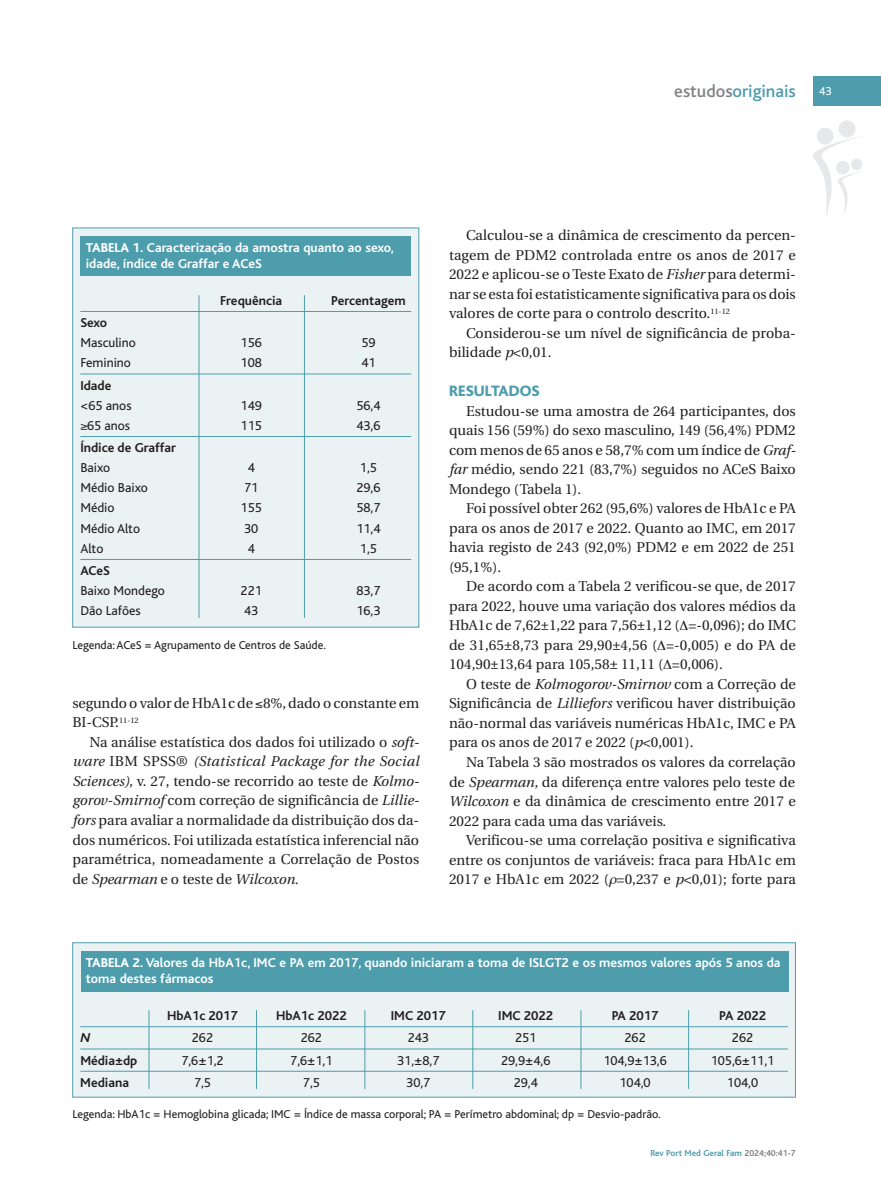
<style>
.page{position:relative;width:881px;height:1191px;background:#fff}
.page>*{position:absolute;margin:0;border:0;box-sizing:border-box;transform-origin:0 0}
.t1{font:500 18px "Bliss";color:#4d9dad}
.t2{font:800 15.75px "Bliss";color:#4d9dad}
.t3{font:14.25px/19.5px "Utopia";color:#231f20;text-align:justify}
.t4{font:13.5px "Bliss";color:#231f20}
.t5{font:700 13.5px/16.2px "Bliss";color:#fff}
.t6{font:700 13.5px "Bliss";color:#231f20}
.t7{font:italic 700 13.5px "Bliss";color:#231f20}
.t8{font:12px "Bliss";color:#231f20}
.t9{font:12px "Bliss";color:#fff}
.t10{font:700 9px "Bliss";color:#4d9dad}
.s1{color:#808285}
.s2{font-weight:800}
.s3{font-style:italic}
</style>
<div class="page">
<svg style="left:813px;top:120px;width:49px;height:97px"></svg>
<div style="left:812px;top:77px;width:68px;height:29px;background:#4d9dad"></div>
<div style="left:73px;top:228px;width:345px;height:399px;background:#ebf2f4"></div>
<div style="left:72px;top:227px;width:347px;height:400px;border:1px solid #4d9dad"></div>
<hr style="left:80px;top:311px;width:331px;height:1px;background:#4d9dad">
<hr style="left:80px;top:373px;width:331px;height:1px;background:#4d9dad">
<hr style="left:80px;top:436px;width:331px;height:1px;background:#4d9dad">
<hr style="left:80px;top:559px;width:331px;height:1px;background:#4d9dad">
<div style="left:81px;top:236px;width:330px;height:40px;background:#4d9dad"></div>
<hr style="left:198px;top:295px;width:1px;height:323px;background:#4d9dad">
<hr style="left:304px;top:295px;width:1px;height:323px;background:#4d9dad">
<div style="left:73px;top:943px;width:721px;height:153px;background:#ebf2f4"></div>
<div style="left:72px;top:942px;width:723px;height:155px;border:1px solid #4d9dad"></div>
<hr style="left:80px;top:1026px;width:707px;height:1px;background:#4d9dad">
<hr style="left:80px;top:1048px;width:707px;height:1px;background:#4d9dad">
<hr style="left:80px;top:1070px;width:707px;height:1px;background:#4d9dad">
<div style="left:81px;top:951px;width:707px;height:40px;background:#4d9dad"></div>
<hr style="left:148px;top:1010px;width:1px;height:79px;background:#4d9dad">
<hr style="left:256px;top:1010px;width:1px;height:79px;background:#4d9dad">
<hr style="left:364px;top:1010px;width:1px;height:79px;background:#4d9dad">
<hr style="left:472px;top:1010px;width:1px;height:79px;background:#4d9dad">
<hr style="left:580px;top:1010px;width:1px;height:79px;background:#4d9dad">
<hr style="left:688px;top:1010px;width:1px;height:79px;background:#4d9dad">
<p class="t1" style="left:674px;top:85px;width:123px"><span class="s1">estudos</span>originais</p>
<p class="t9" style="left:819px;top:87px;width:14px">43</p>
<p class="t5" style="left:86px;top:241px;width:310px"><span class="s2">TABELA 1.</span> Caracterização da amostra quanto ao sexo, idade, índice de Graffar e ACeS</p>
<p class="t6" style="left:220px;top:296px;width:64px">Frequência</p>
<p class="t6" style="left:331px;top:296px;width:76px">Percentagem</p>
<p class="t6" style="left:80px;top:318px;width:28px">Sexo</p>
<p class="t4" style="left:80px;top:338px;width:57px">Masculino</p>
<p class="t4" style="left:240px;top:338px;width:23px">156</p>
<p class="t4" style="left:361px;top:338px;width:16px">59</p>
<p class="t4" style="left:80px;top:358px;width:52px">Feminino</p>
<p class="t4" style="left:240px;top:358px;width:23px">108</p>
<p class="t4" style="left:361px;top:358px;width:16px">41</p>
<p class="t6" style="left:80px;top:380px;width:33px">Idade</p>
<p class="t4" style="left:80px;top:401px;width:53px">&lt;65 anos</p>
<p class="t4" style="left:240px;top:401px;width:23px">149</p>
<p class="t4" style="left:356px;top:401px;width:26px">56,4</p>
<p class="t4" style="left:80px;top:421px;width:51px">≥65 anos</p>
<p class="t4" style="left:240px;top:421px;width:23px">115</p>
<p class="t4" style="left:356px;top:421px;width:26px">43,6</p>
<p class="t6" style="left:80px;top:443px;width:97px">Índice de Graffar</p>
<p class="t4" style="left:80px;top:463px;width:31px">Baixo</p>
<p class="t4" style="left:247px;top:463px;width:9px">4</p>
<p class="t4" style="left:360px;top:463px;width:18px">1,5</p>
<p class="t4" style="left:80px;top:483px;width:69px">Médio Baixo</p>
<p class="t4" style="left:244px;top:483px;width:16px">71</p>
<p class="t4" style="left:356px;top:483px;width:26px">29,6</p>
<p class="t4" style="left:80px;top:503px;width:36px">Médio</p>
<p class="t4" style="left:240px;top:503px;width:23px">155</p>
<p class="t4" style="left:356px;top:503px;width:26px">58,7</p>
<p class="t4" style="left:80px;top:523px;width:61px">Médio Alto</p>
<p class="t4" style="left:244px;top:523px;width:16px">30</p>
<p class="t4" style="left:356px;top:523px;width:26px">11,4</p>
<p class="t4" style="left:80px;top:544px;width:25px">Alto</p>
<p class="t4" style="left:247px;top:544px;width:9px">4</p>
<p class="t4" style="left:360px;top:544px;width:18px">1,5</p>
<p class="t6" style="left:80px;top:566px;width:31px">ACeS</p>
<p class="t4" style="left:80px;top:586px;width:86px">Baixo Mondego</p>
<p class="t4" style="left:240px;top:586px;width:23px">221</p>
<p class="t4" style="left:356px;top:586px;width:26px">83,7</p>
<p class="t4" style="left:80px;top:606px;width:62px">Dão Lafões</p>
<p class="t4" style="left:244px;top:606px;width:16px">43</p>
<p class="t4" style="left:356px;top:606px;width:26px">16,3</p>
<p class="t8" style="left:72px;top:641px;width:255px">Legenda:ACeS = Agrupamento de Centros de Saúde.</p>
<p class="t3" style="left:72px;top:694px;width:348px">segundo o valor de HbA1c de ≤8%, dado o constante em<br>BI-CSP.<sup>11-12</sup></p>
<p class="t3" style="left:72px;top:733px;width:348px;text-indent:17px">Na análise estatística dos dados foi utilizado o <span class="s3">soft&shy;ware</span> IBM SPSS® <span class="s3">(Statistical Package for the Social Sciences),</span> v. 27, tendo-se recorrido ao teste de <span class="s3">Kolmo&shy;gorov-Smirnof</span> com correção de significância de <span class="s3">Lillie&shy;fors</span> para avaliar a normalidade da distribuição dos da&shy;dos numéricos. Foi utilizada estatística inferencial não paramétrica, nomeadamente a Correlação de Postos de <span class="s3">Spearman</span> e o teste de <span class="s3">Wilcoxon.</span></p>
<p class="t3" style="left:449px;top:227px;width:348px;text-indent:17px">Calculou-se a dinâmica de crescimento da percen&shy;tagem de PDM2 controlada entre os anos de 2017 e 2022 e aplicou-se o Teste Exato de <span class="s3">Fisher</span> para determi&shy;nar se esta foi estatisticamente significativa para os dois valores de corte para o controlo descrito.<sup>11-12</sup></p>
<p class="t3" style="left:449px;top:324px;width:348px;text-indent:17px">Considerou-se um nível de significância de proba&shy;bilidade <span class="s3">p</span>&lt;0,01.</p>
<p class="t2" style="left:449px;top:386px;width:92px">RESULTADOS</p>
<p class="t3" style="left:449px;top:402px;width:348px;text-indent:17px">Estudou-se uma amostra de 264 participantes, dos quais 156 (59%) do sexo masculino, 149 (56,4%) PDM2 com menos de 65 anos e 58,7% com um índice de <span class="s3">Graf&shy;far</span> médio, sendo 221 (83,7%) seguidos no ACeS Baixo Mondego (Tabela 1).</p>
<p class="t3" style="left:449px;top:500px;width:348px;text-indent:17px">Foi possível obter 262 (95,6%) valores de HbA1c e PA para os anos de 2017 e 2022. Quanto ao IMC, em 2017 havia registo de 243 (92,0%) PDM2 e em 2022 de 251 (95,1%).</p>
<p class="t3" style="left:449px;top:578px;width:348px;text-indent:17px">De acordo com a Tabela 2 verificou-se que, de 2017 para 2022, houve uma variação dos valores médios da HbA1c de 7,62±1,22 para 7,56±1,12 ( =-0,096); do IMC de 31,65±8,73 para 29,90±4,56 ( =-0,005) e do PA de 104,90±13,64 para 105,58± 11,11 ( =0,006).</p>
<p class="t3" style="left:449px;top:675px;width:348px;text-indent:17px">O teste de <span class="s3">Kolmogorov-Smirnov</span> com a Correção de Significância de <span class="s3">Lilliefors</span> verificou haver distribuição não-normal das variáveis numéricas HbA1c, IMC e PA para os anos de 2017 e 2022 (<span class="s3">p</span>&lt;0,001).</p>
<p class="t3" style="left:449px;top:753px;width:348px;text-indent:17px">Na Tabela 3 são mostrados os valores da correlação de <span class="s3">Spearman,</span> da diferença entre valores pelo teste de <span class="s3">Wilcoxon</span> e da dinâmica de crescimento entre 2017 e 2022 para cada uma das variáveis.</p>
<p class="t3" style="left:449px;top:831px;width:348px;text-indent:17px">Verificou-se uma correlação positiva e significativa entre os conjuntos de variáveis: fraca para HbA1c em 2017 e HbA1c em 2022 ( =0,237 e <span class="s3">p</span>&lt;0,01); forte para</p>
<p class="t5" style="left:86px;top:955px;width:696px"><span class="s2">TABELA 2.</span> Valores da HbA1c, IMC e PA em 2017, quando iniciaram a toma de ISLGT2 e os mesmos valores após 5 anos da toma destes fármacos</p>
<p class="t6" style="left:167px;top:1011px;width:72px">HbA1c 2017</p>
<p class="t6" style="left:276px;top:1011px;width:72px">HbA1c 2022</p>
<p class="t6" style="left:391px;top:1011px;width:56px">IMC 2017</p>
<p class="t6" style="left:498px;top:1011px;width:56px">IMC 2022</p>
<p class="t6" style="left:611px;top:1011px;width:48px">PA 2017</p>
<p class="t6" style="left:718px;top:1011px;width:48px">PA 2022</p>
<p class="t7" style="left:80px;top:1033px;width:12px">N</p>
<p class="t4" style="left:192px;top:1033px;width:23px">262</p>
<p class="t4" style="left:301px;top:1033px;width:23px">262</p>
<p class="t4" style="left:407px;top:1033px;width:23px">243</p>
<p class="t4" style="left:515px;top:1033px;width:23px">251</p>
<p class="t4" style="left:624px;top:1033px;width:23px">262</p>
<p class="t4" style="left:731px;top:1033px;width:23px">262</p>
<p class="t6" style="left:80px;top:1055px;width:59px">Média±dp</p>
<p class="t4" style="left:181px;top:1055px;width:44px">7,6±1,2</p>
<p class="t4" style="left:290px;top:1055px;width:44px">7,6±1,1</p>
<p class="t4" style="left:397px;top:1055px;width:44px">31,±8,7</p>
<p class="t4" style="left:501px;top:1055px;width:51px">29,9±4,6</p>
<p class="t4" style="left:603px;top:1055px;width:65px">104,9±13,6</p>
<p class="t4" style="left:710px;top:1055px;width:65px">105,6±11,1</p>
<p class="t6" style="left:80px;top:1077px;width:50px">Mediana</p>
<p class="t4" style="left:194px;top:1077px;width:18px">7,5</p>
<p class="t4" style="left:303px;top:1077px;width:18px">7,5</p>
<p class="t4" style="left:406px;top:1077px;width:26px">30,7</p>
<p class="t4" style="left:513px;top:1077px;width:26px">29,4</p>
<p class="t4" style="left:619px;top:1077px;width:33px">104,0</p>
<p class="t4" style="left:726px;top:1077px;width:33px">104,0</p>
<p class="t8" style="left:72px;top:1110px;width:589px">Legenda: HbA1c = Hemoglobina glicada; IMC = Índice de massa corporal; PA = Perímetro abdominal; dp = Desvio-padrão.</p>
<p class="t10" style="left:650px;top:1149px;width:147px">Rev Port Med Geral Fam <span class="s1">2024;40:41-7</span></p>
</div>
